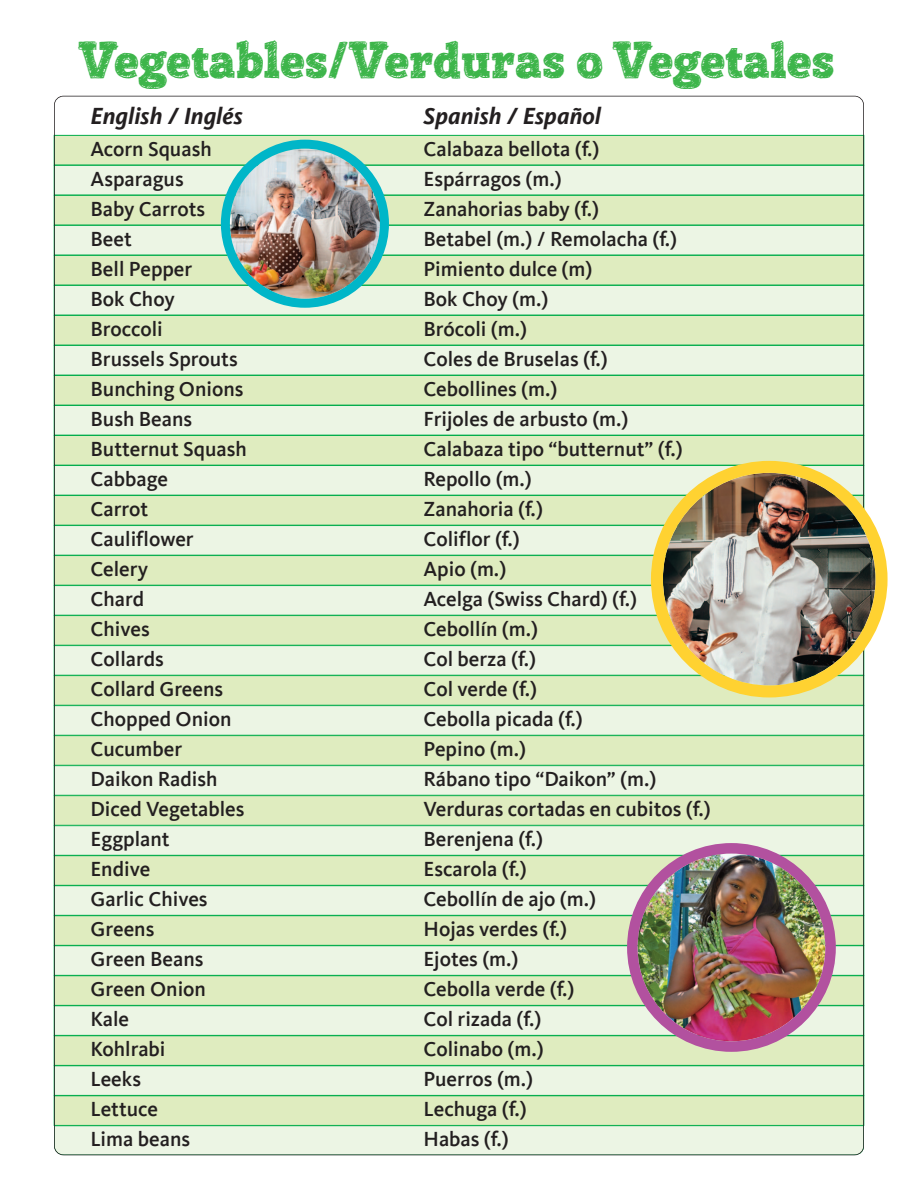
<style>
.page{position:relative;width:918px;height:1188px;background:#fff}
.page>*{position:absolute;margin:0;border:0;box-sizing:border-box;transform-origin:0 0}
.t1{font:49.5px "Posterizer KG Sketch";letter-spacing:-.01em;color:#3db54a}
.t2{font:italic 700 24px "Kievit Offc";color:#231f20}
.t3{font:500 21px "Kievit Offc";color:#231f20}
</style>
<div class="page">
<svg style="left:54px;top:1126px;width:810px;height:29px;background:#e4efde"></svg>
<div style="left:54px;top:136px;width:810px;height:29px;background:#dfecbf"></div>
<div style="left:54px;top:135px;width:810px;height:30px;border:1px solid #03ad4c"></div>
<div style="left:54px;top:166px;width:810px;height:29px;background:#ecf5e4"></div>
<div style="left:54px;top:165px;width:810px;height:30px;border:1px solid #03ad4c"></div>
<div style="left:54px;top:196px;width:810px;height:29px;background:#dfecbf"></div>
<div style="left:54px;top:195px;width:810px;height:30px;border:1px solid #03ad4c"></div>
<div style="left:54px;top:226px;width:810px;height:29px;background:#ecf5e4"></div>
<div style="left:54px;top:225px;width:810px;height:30px;border:1px solid #03ad4c"></div>
<div style="left:54px;top:256px;width:810px;height:29px;background:#dfecbf"></div>
<div style="left:54px;top:255px;width:810px;height:30px;border:1px solid #03ad4c"></div>
<div style="left:54px;top:286px;width:810px;height:29px;background:#ecf5e4"></div>
<div style="left:54px;top:285px;width:810px;height:30px;border:1px solid #03ad4c"></div>
<div style="left:54px;top:316px;width:810px;height:29px;background:#dfecbf"></div>
<div style="left:54px;top:315px;width:810px;height:30px;border:1px solid #03ad4c"></div>
<div style="left:54px;top:346px;width:810px;height:29px;background:#ecf5e4"></div>
<div style="left:54px;top:345px;width:810px;height:30px;border:1px solid #03ad4c"></div>
<div style="left:54px;top:376px;width:810px;height:29px;background:#dfecbf"></div>
<div style="left:54px;top:375px;width:810px;height:30px;border:1px solid #03ad4c"></div>
<div style="left:54px;top:406px;width:810px;height:29px;background:#ecf5e4"></div>
<div style="left:54px;top:405px;width:810px;height:30px;border:1px solid #03ad4c"></div>
<div style="left:54px;top:436px;width:810px;height:29px;background:#dfecbf"></div>
<div style="left:54px;top:435px;width:810px;height:30px;border:1px solid #03ad4c"></div>
<div style="left:54px;top:466px;width:810px;height:29px;background:#ecf5e4"></div>
<div style="left:54px;top:465px;width:810px;height:30px;border:1px solid #03ad4c"></div>
<div style="left:54px;top:496px;width:810px;height:29px;background:#dfecbf"></div>
<div style="left:54px;top:495px;width:810px;height:30px;border:1px solid #03ad4c"></div>
<div style="left:54px;top:526px;width:810px;height:29px;background:#ecf5e4"></div>
<div style="left:54px;top:525px;width:810px;height:30px;border:1px solid #03ad4c"></div>
<div style="left:54px;top:556px;width:810px;height:29px;background:#dfecbf"></div>
<div style="left:54px;top:555px;width:810px;height:30px;border:1px solid #03ad4c"></div>
<div style="left:54px;top:586px;width:810px;height:29px;background:#ecf5e4"></div>
<div style="left:54px;top:585px;width:810px;height:30px;border:1px solid #03ad4c"></div>
<div style="left:54px;top:616px;width:810px;height:29px;background:#dfecbf"></div>
<div style="left:54px;top:615px;width:810px;height:30px;border:1px solid #03ad4c"></div>
<div style="left:54px;top:646px;width:810px;height:29px;background:#ecf5e4"></div>
<div style="left:54px;top:645px;width:810px;height:30px;border:1px solid #03ad4c"></div>
<div style="left:54px;top:676px;width:810px;height:29px;background:#dfecbf"></div>
<div style="left:54px;top:675px;width:810px;height:30px;border:1px solid #03ad4c"></div>
<div style="left:54px;top:706px;width:810px;height:29px;background:#ecf5e4"></div>
<div style="left:54px;top:705px;width:810px;height:30px;border:1px solid #03ad4c"></div>
<div style="left:54px;top:736px;width:810px;height:29px;background:#dfecbf"></div>
<div style="left:54px;top:735px;width:810px;height:30px;border:1px solid #03ad4c"></div>
<div style="left:54px;top:766px;width:810px;height:29px;background:#ecf5e4"></div>
<div style="left:54px;top:765px;width:810px;height:30px;border:1px solid #03ad4c"></div>
<div style="left:54px;top:796px;width:810px;height:29px;background:#dfecbf"></div>
<div style="left:54px;top:795px;width:810px;height:30px;border:1px solid #03ad4c"></div>
<div style="left:54px;top:826px;width:810px;height:29px;background:#ecf5e4"></div>
<div style="left:54px;top:825px;width:810px;height:30px;border:1px solid #03ad4c"></div>
<div style="left:54px;top:856px;width:810px;height:29px;background:#dfecbf"></div>
<div style="left:54px;top:855px;width:810px;height:31px;border:1px solid #03ad4c"></div>
<div style="left:54px;top:886px;width:810px;height:29px;background:#ecf5e4"></div>
<div style="left:54px;top:886px;width:810px;height:30px;border:1px solid #03ad4c"></div>
<div style="left:54px;top:916px;width:810px;height:29px;background:#dfecbf"></div>
<div style="left:54px;top:916px;width:810px;height:30px;border:1px solid #03ad4c"></div>
<div style="left:54px;top:946px;width:810px;height:29px;background:#ecf5e4"></div>
<div style="left:54px;top:946px;width:810px;height:30px;border:1px solid #03ad4c"></div>
<div style="left:54px;top:976px;width:810px;height:29px;background:#dfecbf"></div>
<div style="left:54px;top:976px;width:810px;height:30px;border:1px solid #03ad4c"></div>
<div style="left:54px;top:1006px;width:810px;height:29px;background:#ecf5e4"></div>
<div style="left:54px;top:1006px;width:810px;height:30px;border:1px solid #03ad4c"></div>
<div style="left:54px;top:1036px;width:810px;height:29px;background:#dfecbf"></div>
<div style="left:54px;top:1036px;width:810px;height:30px;border:1px solid #03ad4c"></div>
<div style="left:54px;top:1066px;width:810px;height:29px;background:#ecf5e4"></div>
<div style="left:54px;top:1066px;width:810px;height:30px;border:1px solid #03ad4c"></div>
<div style="left:54px;top:1096px;width:810px;height:29px;background:#dfecbf"></div>
<div style="left:54px;top:1096px;width:810px;height:30px;border:1px solid #03ad4c"></div>
<img style="left:651px;top:461px;width:237px;height:236px">
<img style="left:221px;top:140px;width:168px;height:168px">
<img style="left:627px;top:843px;width:209px;height:209px">
<h1 class="t1" style="left:77px;top:40px;width:759px">Vegetables/Verduras o Vegetales</h1>
<p class="t2" style="left:91px;top:101px;width:154px">English / Inglés</p>
<p class="t2" style="left:424px;top:101px;width:179px">Spanish / Español</p>
<p class="t3" style="left:91px;top:136px;width:123px">Acorn Squash</p>
<p class="t3" style="left:424px;top:136px;width:177px">Calabaza bellota (f.)</p>
<p class="t3" style="left:91px;top:166px;width:95px">Asparagus</p>
<p class="t3" style="left:424px;top:166px;width:140px">Espárragos (m.)</p>
<p class="t3" style="left:91px;top:196px;width:116px">Baby Carrots</p>
<p class="t3" style="left:424px;top:196px;width:177px">Zanahorias baby (f.)</p>
<p class="t3" style="left:91px;top:226px;width:43px">Beet</p>
<p class="t3" style="left:424px;top:226px;width:255px">Betabel (m.) / Remolacha (f.)</p>
<p class="t3" style="left:91px;top:256px;width:103px">Bell Pepper</p>
<p class="t3" style="left:424px;top:256px;width:170px">Pimiento dulce (m)</p>
<p class="t3" style="left:91px;top:286px;width:86px">Bok Choy</p>
<p class="t3" style="left:424px;top:286px;width:126px">Bok Choy (m.)</p>
<p class="t3" style="left:91px;top:316px;width:74px">Broccoli</p>
<p class="t3" style="left:424px;top:316px;width:105px">Brócoli (m.)</p>
<p class="t3" style="left:91px;top:346px;width:149px">Brussels Sprouts</p>
<p class="t3" style="left:424px;top:346px;width:186px">Coles de Bruselas (f.)</p>
<p class="t3" style="left:91px;top:376px;width:155px">Bunching Onions</p>
<p class="t3" style="left:424px;top:376px;width:135px">Cebollines (m.)</p>
<p class="t3" style="left:91px;top:406px;width:103px">Bush Beans</p>
<p class="t3" style="left:424px;top:406px;width:206px">Frijoles de arbusto (m.)</p>
<p class="t3" style="left:91px;top:436px;width:158px">Butternut Squash</p>
<p class="t3" style="left:424px;top:436px;width:261px">Calabaza tipo “butternut” (f.)</p>
<p class="t3" style="left:91px;top:466px;width:79px">Cabbage</p>
<p class="t3" style="left:424px;top:466px;width:110px">Repollo (m.)</p>
<p class="t3" style="left:91px;top:496px;width:59px">Carrot</p>
<p class="t3" style="left:424px;top:496px;width:121px">Zanahoria (f.)</p>
<p class="t3" style="left:91px;top:526px;width:105px">Cauliflower</p>
<p class="t3" style="left:424px;top:526px;width:98px">Coliflor (f.)</p>
<p class="t3" style="left:91px;top:556px;width:59px">Celery</p>
<p class="t3" style="left:424px;top:556px;width:84px">Apio (m.)</p>
<p class="t3" style="left:91px;top:586px;width:55px">Chard</p>
<p class="t3" style="left:424px;top:586px;width:215px">Acelga (Swiss Chard) (f.)</p>
<p class="t3" style="left:91px;top:616px;width:61px">Chives</p>
<p class="t3" style="left:424px;top:616px;width:116px">Cebollín (m.)</p>
<p class="t3" style="left:91px;top:646px;width:75px">Collards</p>
<p class="t3" style="left:424px;top:646px;width:114px">Col berza (f.)</p>
<p class="t3" style="left:91px;top:676px;width:134px">Collard Greens</p>
<p class="t3" style="left:424px;top:676px;width:115px">Col verde (f.)</p>
<p class="t3" style="left:91px;top:706px;width:142px">Chopped Onion</p>
<p class="t3" style="left:424px;top:706px;width:161px">Cebolla picada (f.)</p>
<p class="t3" style="left:91px;top:736px;width:93px">Cucumber</p>
<p class="t3" style="left:424px;top:736px;width:104px">Pepino (m.)</p>
<p class="t3" style="left:91px;top:766px;width:128px">Daikon Radish</p>
<p class="t3" style="left:424px;top:766px;width:234px">Rábano tipo “Daikon” (m.)</p>
<p class="t3" style="left:91px;top:796px;width:156px">Diced Vegetables</p>
<p class="t3" style="left:424px;top:796px;width:289px">Verduras cortadas en cubitos (f.)</p>
<p class="t3" style="left:91px;top:826px;width:81px">Eggplant</p>
<p class="t3" style="left:424px;top:826px;width:121px">Berenjena (f.)</p>
<p class="t3" style="left:91px;top:856px;width:61px">Endive</p>
<p class="t3" style="left:424px;top:856px;width:105px">Escarola (f.)</p>
<p class="t3" style="left:91px;top:886px;width:119px">Garlic Chives</p>
<p class="t3" style="left:424px;top:886px;width:174px">Cebollín de ajo (m.)</p>
<p class="t3" style="left:91px;top:916px;width:65px">Greens</p>
<p class="t3" style="left:424px;top:916px;width:145px">Hojas verdes (f.)</p>
<p class="t3" style="left:91px;top:946px;width:114px">Green Beans</p>
<p class="t3" style="left:424px;top:946px;width:96px">Ejotes (m.)</p>
<p class="t3" style="left:91px;top:976px;width:117px">Green Onion</p>
<p class="t3" style="left:424px;top:976px;width:152px">Cebolla verde (f.)</p>
<p class="t3" style="left:91px;top:1006px;width:40px">Kale</p>
<p class="t3" style="left:424px;top:1006px;width:119px">Col rizada (f.)</p>
<p class="t3" style="left:91px;top:1036px;width:76px">Kohlrabi</p>
<p class="t3" style="left:424px;top:1036px;width:122px">Colinabo (m.)</p>
<p class="t3" style="left:91px;top:1066px;width:52px">Leeks</p>
<p class="t3" style="left:424px;top:1066px;width:111px">Puerros (m.)</p>
<p class="t3" style="left:91px;top:1096px;width:69px">Lettuce</p>
<p class="t3" style="left:424px;top:1096px;width:105px">Lechuga (f.)</p>
<p class="t3" style="left:91px;top:1126px;width:101px">Lima beans</p>
<p class="t3" style="left:424px;top:1126px;width:87px">Habas (f.)</p>
</div>
